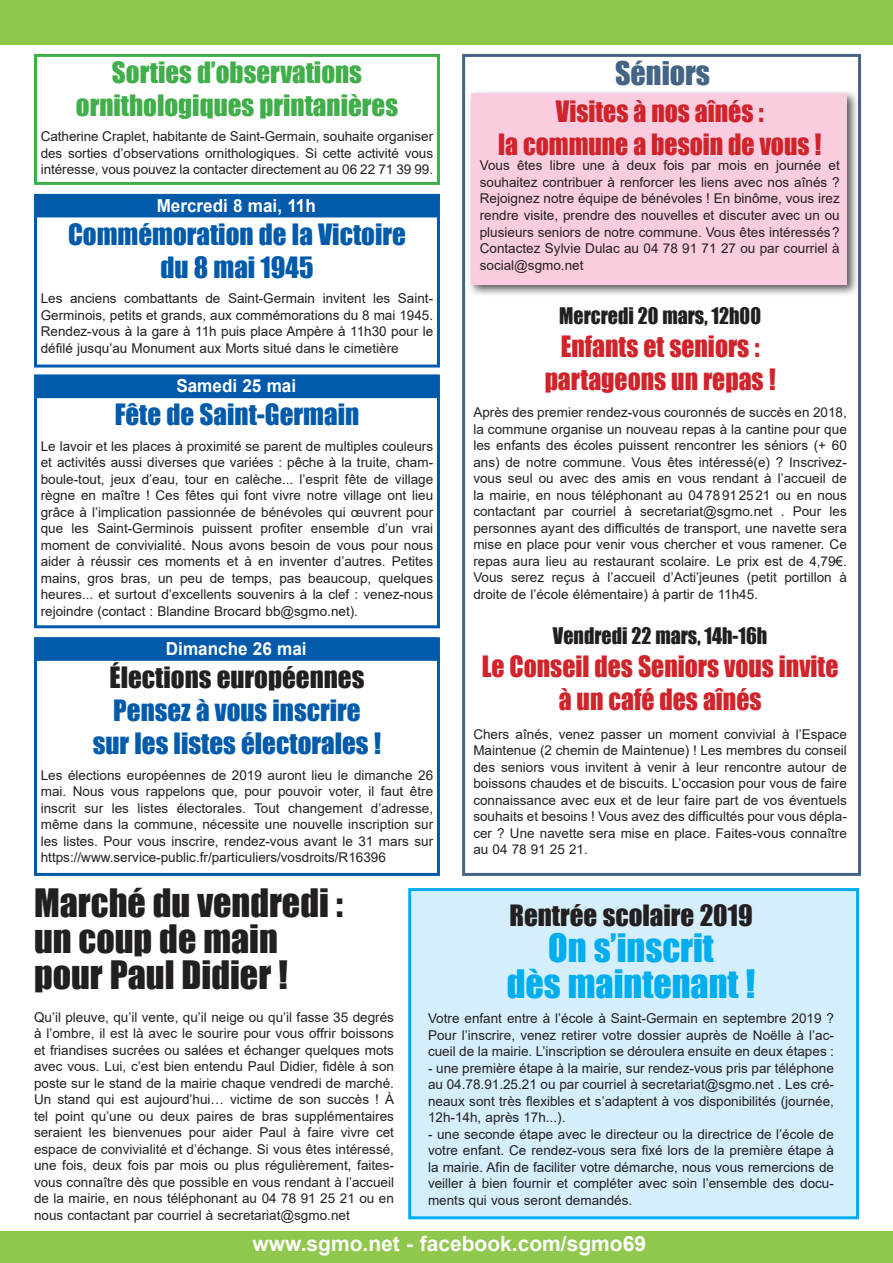
<style>
.page{position:relative;width:893px;height:1263px;background:#fff}
.page>*{position:absolute;margin:0;border:0;box-sizing:border-box;transform-origin:0 0}
.surtitre{font:36px "Impact";color:#231f20}
.texte{font:36px "Impact";color:#00aeef}
.texte_courant{font:30px "Impact";color:#436485}
.texte_courant-2{font:27px/33px "Impact";color:#d1232a;text-align:center;scale:.95 1}
.texte-2{font:27px/33px "Impact";color:#015aaa;text-align:center}
.texte-3{font:27px "Impact";color:#40ae49}
.texte-4{font:27px "Impact";color:#231f20}
.texte_courant-3{font:21px "Impact";color:#231f20;scale:.95 1}
.inter{font:700 21px "Arial";color:#fff}
.inter-2{font:700 18px "Arial";color:#fff;scale:.95 1}
.texte_courant-4{font:13.5px/16.5px "Arial";color:#231f20;text-align:justify}
.texte-5{font:13.5px/16.5px "Arial";color:#231f20;text-align:justify}
</style>
<div class="page">
<div style="left:0;top:1231px;width:893px;height:32px;background:#90c84d"></div>
<div style="left:0;top:0;width:893px;height:44px;background:#90c84d"></div>
<div style="left:34px;top:375px;width:406px;height:253px;border:3px solid #015aaa"></div>
<div style="left:34px;top:194px;width:406px;height:174px;border:3px solid #015aaa"></div>
<div style="left:34px;top:637px;width:406px;height:239px;border:3px solid #015aaa"></div>
<div style="left:462px;top:54px;width:399px;height:822px;border:3px solid #436485"></div>
<div style="left:408px;top:888px;width:451px;height:331px;background:#d4effb;border:3px solid #00aeef"></div>
<div style="left:34px;top:375px;width:404px;height:23px;background:#015aaa"></div>
<div style="left:34px;top:194px;width:404px;height:23px;background:#015aaa"></div>
<div style="left:34px;top:637px;width:404px;height:24px;background:#015aaa;border:3px solid #015aaa"></div>
<div style="left:467px;top:89px;width:392px;height:208px;background:#231f20;opacity:.75"></div>
<div style="left:471px;top:93px;width:376px;height:191px;background:#f9ccdf"></div>
<div style="left:34px;top:54px;width:406px;height:131px;border:3px solid #40ae49"></div>
<p class="texte-3" style="left:112px;top:51px;width:252px">Sorties d’observations</p>
<p class="texte-3" style="left:76px;top:84px;width:324px">ornithologiques printanières</p>
<p class="texte_courant-4" style="left:41px;top:128px;width:394px">Catherine Craplet, habitante de Saint-Germain, souhaite organiser des sorties d’observations ornithologiques. Si cette activité vous intéresse, vous pouvez la contacter directement au 06 22 71 39 99.</p>
<p class="inter-2" style="left:157px;top:193px;width:169px">Mercredi 8 mai, 11h</p>
<p class="texte-2" style="left:68px;top:217px;width:339px">Commémoration de la Victoire</p>
<p class="texte-2" style="left:160px;top:250px;width:155px">du 8 mai 1945</p>
<p class="texte_courant-4" style="left:41px;top:290px;width:394px">Les anciens combattants de Saint-Germain invitent les Saint-Germinois, petits et grands, aux commémorations du 8 mai 1945.<br>Rendez-vous à la gare à 11h puis place Ampère à 11h30 pour le défilé jusqu’au Monument aux Morts situé dans le cimetière</p>
<p class="inter-2" style="left:176px;top:373px;width:128px">Samedi 25 mai</p>
<p class="texte-2" style="left:115px;top:397px;width:246px">Fête de Saint-Germain</p>
<p class="texte_courant-4" style="left:41px;top:438px;width:394px">Le lavoir et les places à proximité se parent de multiples couleurs et activités aussi diverses que variées : pêche à la truite, cham&shy;boule-tout, jeux d’eau, tour en calèche... l’esprit fête de village règne en maître ! Ces fêtes qui font vivre notre village ont lieu grâce à l’implication passionnée de bénévoles qui œuvrent pour que les Saint-Germinois puissent profiter ensemble d’un vrai moment de convivialité. Nous avons besoin de vous pour nous aider à réussir ces moments et à en inventer d’autres. Petites mains, gros bras, un peu de temps, pas beaucoup, quelques heures... et surtout d’excellents souvenirs à la clef : venez-nous rejoindre (contact : Blandine Brocard bb@sgmo.net).</p>
<p class="inter-2" style="left:166px;top:636px;width:150px">Dimanche 26 mai</p>
<p class="texte-4" style="left:109px;top:656px;width:256px">Élections européennes</p>
<p class="texte-2" style="left:93px;top:693px;width:290px">Pensez à vous inscrire sur les listes électorales !</p>
<p class="texte_courant-4" style="left:41px;top:766px;width:394px">Les élections européennes de 2019 auront lieu le dimanche 26 mai. Nous vous rappelons que, pour pouvoir voter, il faut être inscrit sur les listes électorales. Tout changement d’adresse, même dans la commune, nécessite une nouvelle inscription sur les listes. Pour vous inscrire, rendez-vous avant le 31 mars sur https://www.service-public.fr/particuliers/vosdroits/R16396</p>
<p class="texte_courant" style="left:615px;top:50px;width:96px">Séniors</p>
<p class="texte_courant-2" style="left:498px;top:94px;width:342px">Visites à nos aînés :<br>la commune a besoin de vous !</p>
<p class="texte_courant-4" style="left:480px;top:157px;width:362px">Vous êtes libre une à deux fois par mois en journée et souhaitez contribuer à renforcer les liens avec nos aînés ?<br>Rejoignez notre équipe de bénévoles ! En binôme, vous irez rendre visite, prendre des nouvelles et discuter avec un ou plusieurs seniors de notre commune. Vous êtes intéressés?<br>Contactez Sylvie Dulac au 04 78 91 71 27 ou par courriel à social@sgmo.net</p>
<p class="texte_courant-3" style="left:559px;top:299px;width:214px">Mercredi 20 mars, 12h00</p>
<p class="texte_courant-2" style="left:545px;top:329px;width:245px">Enfants et seniors : partageons un repas !</p>
<p class="texte-5" style="left:473px;top:404px;width:375px">Après des premier rendez-vous couronnés de succès en 2018, la commune organise un nouveau repas à la cantine pour que les enfants des écoles puissent rencontrer les séniors (+ 60 ans) de notre commune. Vous êtes intéressé(e) ? Inscrivez&shy;vous seul ou avec des amis en vous rendant à l’accueil de la mairie, en nous téléphonant au 0478912521 ou en nous contactant par courriel à secretariat@sgmo.net . Pour les personnes ayant des difficultés de transport, une navette sera mise en place pour venir vous chercher et vous ramener. Ce repas aura lieu au restaurant scolaire. Le prix est de 4,79€.<br>Vous serez reçus à l’accueil d’Acti’jeunes (petit portillon à droite de l’école élémentaire) à partir de 11h45.</p>
<p class="texte_courant-3" style="left:553px;top:619px;width:227px">Vendredi 22 mars, 14h-16h</p>
<p class="texte_courant-2" style="left:482px;top:649px;width:377px">Le Conseil des Seniors vous invite à un café des aînés</p>
<p class="texte-5" style="left:473px;top:726px;width:375px">Chers aînés, venez passer un moment convivial à l’Espace Maintenue (2 chemin de Maintenue) ! Les membres du conseil des seniors vous invitent à venir à leur rencontre autour de boissons chaudes et de biscuits. L’occasion pour vous de faire connaissance avec eux et de leur faire part de vos éventuels souhaits et besoins ! Vous avez des difficultés pour vous dépla&shy;cer ? Une navette sera mise en place. Faites-vous connaître au 04 78 91 25 21.</p>
<p class="surtitre" style="left:34px;top:874px;width:311px">Marché du vendredi :</p>
<p class="surtitre" style="left:34px;top:910px;width:245px">un coup de main</p>
<p class="surtitre" style="left:34px;top:946px;width:255px">pour Paul Didier !</p>
<p class="texte_courant-4" style="left:34px;top:1008px;width:362px">Qu’il pleuve, qu’il vente, qu’il neige ou qu’il fasse 35 degrés à l’ombre, il est là avec le sourire pour vous offrir boissons et friandises sucrées ou salées et échanger quelques mots avec vous. Lui, c’est bien entendu Paul Didier, fidèle à son poste sur le stand de la mairie chaque vendredi de marché.<br>Un stand qui est aujourd’hui… victime de son succès ! À tel point qu’une ou deux paires de bras supplémentaires seraient les bienvenues pour aider Paul à faire vivre cet espace de convivialité et d’échange. Si vous êtes intéressé, une fois, deux fois par mois ou plus régulièrement, faites&shy;vous connaître dès que possible en vous rendant à l’accueil de la mairie, en nous téléphonant au 04 78 91 25 21 ou en nous contactant par courriel à secretariat@sgmo.net</p>
<p class="texte-4" style="left:509px;top:894px;width:245px">Rentrée scolaire 2019</p>
<p class="texte" style="left:548px;top:920px;width:167px">On s’inscrit</p>
<p class="texte" style="left:507px;top:956px;width:250px">dès maintenant !</p>
<p class="texte_courant-4" style="left:428px;top:1010px;width:407px">Votre enfant entre à l’école à Saint-Germain en septembre 2019 ?<br>Pour l’inscrire, venez retirer votre dossier auprès de Noëlle à l’ac&shy;cueil de la mairie. L’inscription se déroulera ensuite en deux étapes :</p>
<p class="texte_courant-4" style="left:428px;top:1060px;width:407px">- une première étape à la mairie, sur rendez-vous pris par téléphone au 04.78.91.25.21 ou par courriel à secretariat@sgmo.net . Les cré&shy;neaux sont très flexibles et s’adaptent à vos disponibilités (journée, 12h-14h, après 17h...).</p>
<p class="texte_courant-4" style="left:428px;top:1126px;width:407px">- une seconde étape avec le directeur ou la directrice de l’école de votre enfant. Ce rendez-vous sera fixé lors de la première étape à la mairie. Afin de faciliter votre démarche, nous vous remercions de veiller à bien fournir et compléter avec soin l’ensemble des docu&shy;ments qui vous seront demandés.</p>
<p class="inter" style="left:252px;top:1229px;width:395px">www.sgmo.net - facebook.com/sgmo69</p>
</div>
